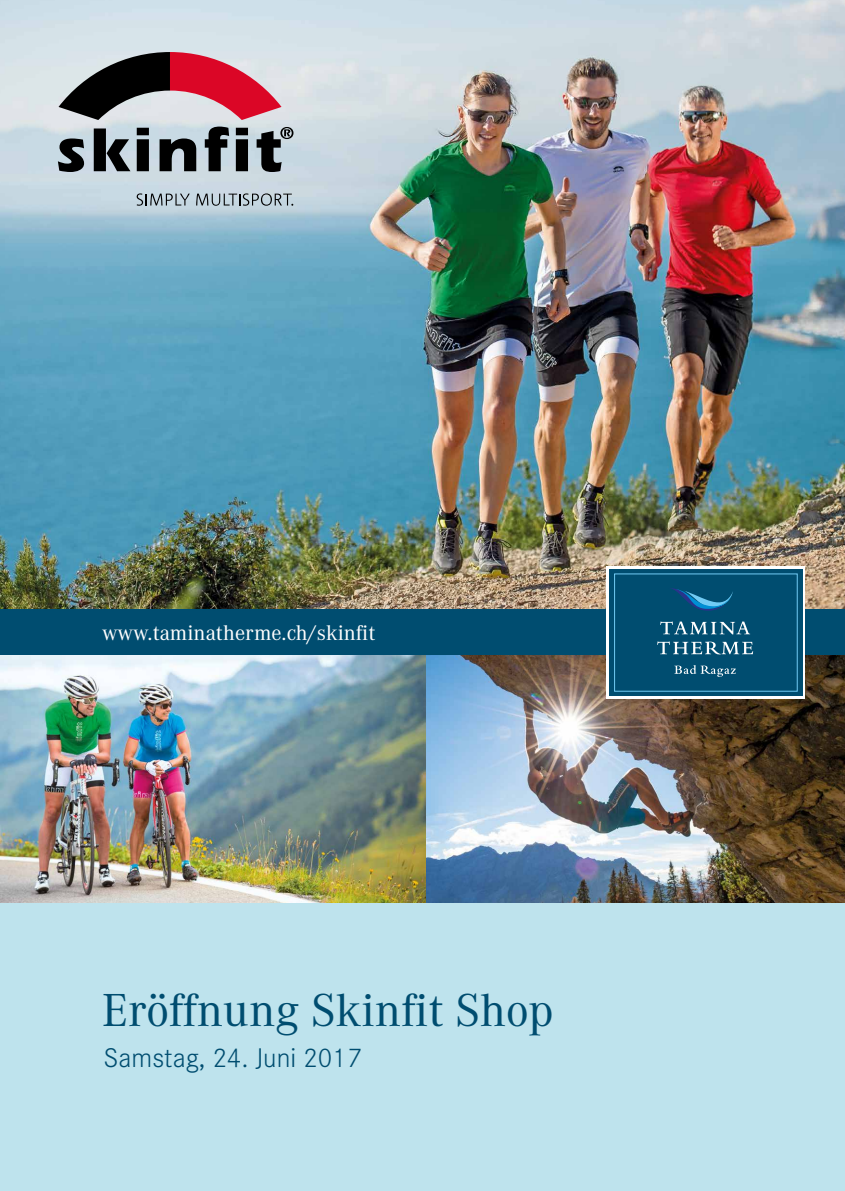
<style>
.page{position:relative;width:845px;height:1191px;background:#bee3ed}
.page>*{position:absolute;margin:0;border:0;box-sizing:border-box;transform-origin:0 0}
.t1{font:48px "Corporate A";color:#004d70}
.t2{font:300 28px "Corporate S";color:#004d70}
.t3{font:22px "Corporate A";color:#fff}
</style>
<div class="page">
<img style="left:0;top:0;width:845px;height:610px">
<img style="left:0;top:655px;width:845px;height:247px">
<div style="left:0;top:610px;width:845px;height:45px;background:#004d70"></div>
<div style="left:606px;top:566px;width:199px;height:132px;background:#fff"></div>
<div style="left:609px;top:569px;width:193px;height:127px;background:#004d70"></div>
<div style="left:614px;top:573px;width:183px;height:118px;border:1px solid #71cbf4"></div>
<svg style="left:660px;top:621px;width:90px;height:13px"></svg>
<svg style="left:657px;top:641px;width:96px;height:13px"></svg>
<svg style="left:674px;top:665px;width:62px;height:12px"></svg>
<svg style="left:671px;top:588px;width:62px;height:23px"></svg>
<svg style="left:58px;top:138px;width:26px;height:34px"></svg>
<svg style="left:94px;top:128px;width:36px;height:43px"></svg>
<svg style="left:137px;top:128px;width:12px;height:43px"></svg>
<svg style="left:160px;top:138px;width:36px;height:33px"></svg>
<svg style="left:205px;top:127px;width:24px;height:44px"></svg>
<svg style="left:236px;top:128px;width:12px;height:43px"></svg>
<svg style="left:257px;top:127px;width:36px;height:45px"></svg>
<svg style="left:59px;top:52px;width:222px;height:68px;background:#a26c77"></svg>
<svg style="left:137px;top:193px;width:53px;height:13px"></svg>
<svg style="left:196px;top:193px;width:97px;height:13px"></svg>
<p class="t3" style="left:102px;top:617px;width:275px">www.taminatherme.ch/skinfit</p>
<h1 class="t1" style="left:102px;top:978px;width:453px">Eröffnung Skinfit Shop</h1>
<p class="t2" style="left:103px;top:1040px;width:259px">Samstag, 24. Juni 2017</p>
</div>
